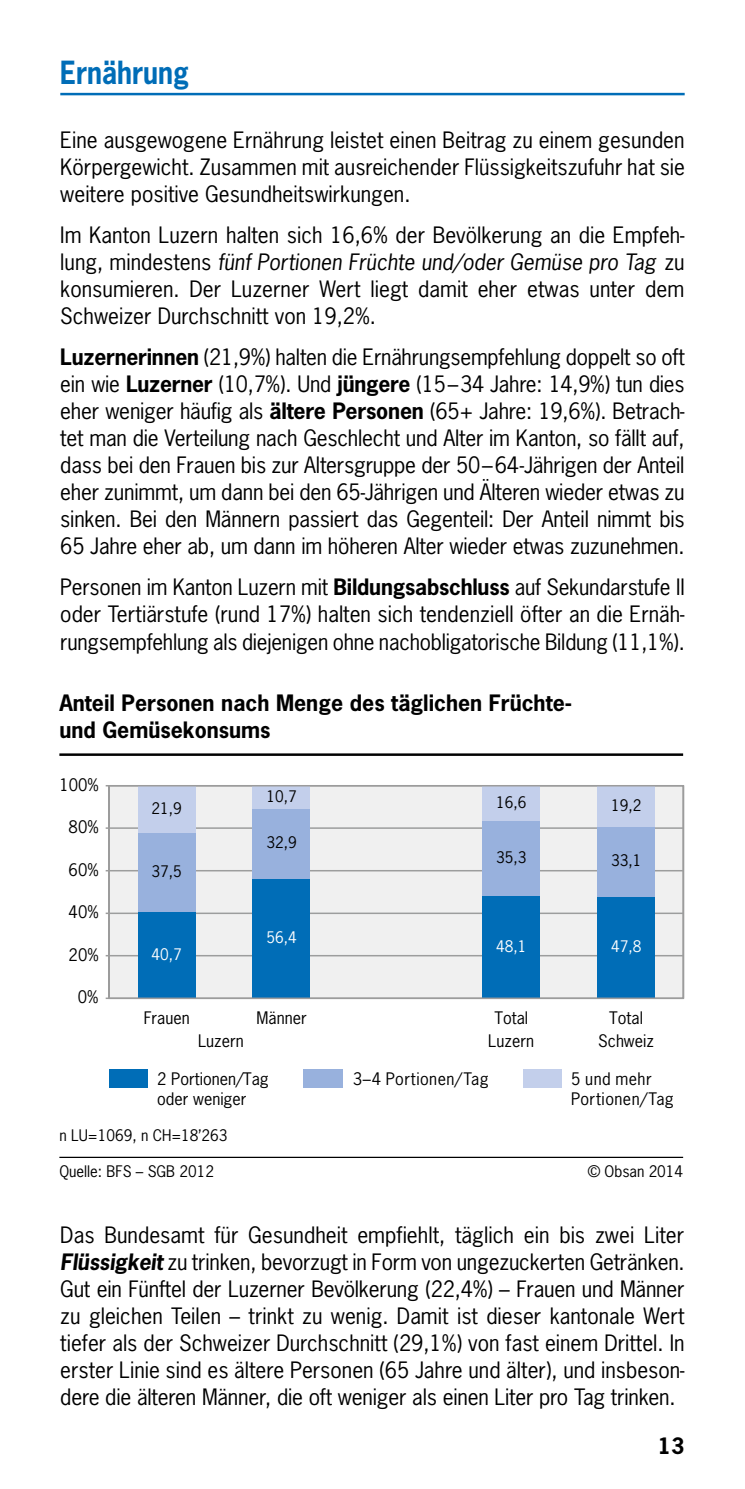
<style>
.page{position:relative;width:745px;height:1489px;background:#fff}
.page>*{position:absolute;margin:0;border:0;box-sizing:border-box;transform-origin:0 0}
.Kopftitel_-mit_Linie{font:700 30px "News Gothic Std";color:#006db7;scale:.88 1}
.Grundtext{font:21.25px/27px "News Gothic Std";letter-spacing:-.01em;color:#000;text-align:justify}
.t1{font:700 21.25px/27.2px "News Gothic Std";color:#000}
.t2{font:16.25px/20.5px "News Gothic Std";color:#000}
.t3{font:16.25px/20.5px "News Gothic Std";letter-spacing:.025em;color:#000}
.t4{font:15px "News Gothic Std";color:#000}
.t5{font:15px "News Gothic Std";color:#fff}
.s1{font-style:italic}
.s2{font-weight:700}
.s3{font-weight:700;font-style:italic}
</style>
<div class="page">
<hr style="left:60px;top:93px;width:624px;height:2px;background:#006db7">
<div style="left:105px;top:785px;width:578px;height:214px;background:#f0f0f0"></div>
<hr style="left:109px;top:954px;width:574px;height:2px;background:#9c9d9d">
<hr style="left:109px;top:912px;width:574px;height:2px;background:#9c9d9d">
<hr style="left:109px;top:870px;width:574px;height:1px;background:#9c9d9d">
<hr style="left:109px;top:827px;width:574px;height:1px;background:#9c9d9d">
<div style="left:138px;top:911px;width:57px;height:87px;background:#006db7"></div>
<div style="left:138px;top:832px;width:57px;height:79px;background:#98b1dd"></div>
<div style="left:138px;top:785px;width:57px;height:47px;background:#c3cfeb"></div>
<div style="left:252px;top:878px;width:58px;height:120px;background:#006db7"></div>
<div style="left:252px;top:808px;width:58px;height:70px;background:#98b1dd"></div>
<div style="left:252px;top:785px;width:58px;height:23px;background:#c3cfeb"></div>
<div style="left:482px;top:895px;width:57px;height:103px;background:#006db7"></div>
<div style="left:482px;top:821px;width:57px;height:74px;background:#98b1dd"></div>
<div style="left:482px;top:785px;width:57px;height:36px;background:#c3cfeb"></div>
<div style="left:597px;top:896px;width:57px;height:102px;background:#006db7"></div>
<div style="left:597px;top:826px;width:57px;height:70px;background:#98b1dd"></div>
<div style="left:597px;top:785px;width:57px;height:41px;background:#c3cfeb"></div>
<div style="left:109px;top:1068px;width:38px;height:19px;background:#006db7"></div>
<div style="left:304px;top:1068px;width:39px;height:19px;background:#98b1dd"></div>
<div style="left:522px;top:1068px;width:39px;height:19px;background:#c3cfeb"></div>
<hr style="left:59px;top:1156px;width:623px;height:1px;background:#000">
<hr style="left:59px;top:753px;width:623px;height:2px;background:#000">
<hr style="left:109px;top:997px;width:574px;height:2px;background:#9c9c9c">
<hr style="left:109px;top:785px;width:574px;height:1px;background:#9c9c9c">
<p class="Kopftitel_-mit_Linie" style="left:60px;top:52px;width:148px">Ernährung</p>
<p class="Grundtext" style="left:60px;top:126px;width:625px">Eine ausgewogene Ernährung leistet einen Beitrag zu einem gesunden Körpergewicht. Zusammen mit ausreichender Flüssigkeitszufuhr hat sie weitere positive Gesundheitswirkungen.</p>
<p class="Grundtext" style="left:60px;top:221px;width:625px">Im Kanton Luzern halten sich 16,6% der Bevölkerung an die Empfeh&shy;lung, mindestens <span class="s1">fünf Portionen Früchte und/oder Gemüse pro Tag</span> zu konsumieren. Der Luzerner Wert liegt damit eher etwas unter dem Schweizer Durchschnitt von 19,2%.</p>
<p class="Grundtext" style="left:60px;top:343px;width:625px"><span class="s2">Luzernerinnen</span> (21,9%) halten die Ernährungsempfehlung doppelt so oft ein wie <span class="s2">Luzerner</span> (10,7%). Und <span class="s2">jüngere</span> (15–34 Jahre: 14,9%) tun dies eher weniger häufig als <span class="s2">ältere Personen</span> (65+ Jahre: 19,6%). Betrach&shy;tet man die Verteilung nach Geschlecht und Alter im Kanton, so fällt auf, dass bei den Frauen bis zur Altersgruppe der 50–64-Jährigen der Anteil eher zunimmt, um dann bei den 65-Jährigen und Älteren wieder etwas zu sinken. Bei den Männern passiert das Gegenteil: Der Anteil nimmt bis 65 Jahre eher ab, um dann im höheren Alter wieder etwas zuzunehmen.</p>
<p class="Grundtext" style="left:60px;top:573px;width:625px">Personen im Kanton Luzern mit <span class="s2">Bildungsabschluss</span> auf Sekundarstufe II oder Tertiärstufe (rund 17%) halten sich tendenziell öfter an die Ernäh&shy;rungsempfehlung als diejenigen ohne nachobligatorische Bildung (11,1%).</p>
<p class="t1" style="left:59px;top:688px;width:514px">Anteil Personen nach Menge des täglichen Früchte&shy;und Gemüsekonsums</p>
<p class="t2" style="left:59px;top:774px;width:41px">100%</p>
<p class="t2" style="left:69px;top:816px;width:32px">80%</p>
<p class="t2" style="left:69px;top:859px;width:32px">60%</p>
<p class="t2" style="left:69px;top:901px;width:32px">40%</p>
<p class="t2" style="left:69px;top:944px;width:32px">20%</p>
<p class="t2" style="left:78px;top:986px;width:22px">0%</p>
<p class="t4" style="left:151px;top:798px;width:32px">21,9</p>
<p class="t4" style="left:151px;top:861px;width:32px">37,5</p>
<p class="t5" style="left:151px;top:944px;width:32px">40,7</p>
<p class="t4" style="left:266px;top:787px;width:32px">10,7</p>
<p class="t4" style="left:266px;top:832px;width:32px">32,9</p>
<p class="t5" style="left:266px;top:927px;width:32px">56,4</p>
<p class="t4" style="left:496px;top:792px;width:32px">16,6</p>
<p class="t4" style="left:496px;top:847px;width:32px">35,3</p>
<p class="t5" style="left:496px;top:936px;width:32px">48,1</p>
<p class="t4" style="left:610px;top:795px;width:32px">19,2</p>
<p class="t4" style="left:610px;top:851px;width:32px">33,1</p>
<p class="t5" style="left:610px;top:936px;width:32px">47,8</p>
<p class="t2" style="left:144px;top:1007px;width:47px">Frauen</p>
<p class="t2" style="left:256px;top:1007px;width:52px">Männer</p>
<p class="t2" style="left:494px;top:1007px;width:35px">Total</p>
<p class="t2" style="left:609px;top:1007px;width:35px">Total</p>
<p class="t2" style="left:198px;top:1030px;width:47px">Luzern</p>
<p class="t2" style="left:488px;top:1030px;width:47px">Luzern</p>
<p class="t2" style="left:597px;top:1030px;width:57px">Schweiz</p>
<p class="t2" style="left:157px;top:1067px;width:113px">2 Portionen/Tag oder weniger</p>
<p class="t3" style="left:352px;top:1067px;width:137px">3–4 Portionen/Tag</p>
<p class="t3" style="left:571px;top:1067px;width:104px">5 und mehr<br>Portionen/Tag</p>
<p class="t4" style="left:59px;top:1125px;width:169px">n LU=1069, n CH=18’263</p>
<p class="t4" style="left:59px;top:1161px;width:156px">Quelle: BFS – SGB 2012</p>
<p class="t4" style="left:587px;top:1161px;width:97px">© Obsan 2014</p>
<p class="Grundtext" style="left:60px;top:1221px;width:625px">Das Bundesamt für Gesundheit empfiehlt, täglich ein bis zwei Liter <span class="s3">Flüssigkeit</span> zu trinken, bevorzugt in Form von ungezuckerten Getränken.<br>Gut ein Fünftel der Luzerner Bevölkerung (22,4%) – Frauen und Männer zu gleichen Teilen – trinkt zu wenig. Damit ist dieser kantonale Wert tiefer als der Schweizer Durchschnitt (29,1%) von fast einem Drittel. In erster Linie sind es ältere Personen (65 Jahre und älter), und insbeson&shy;dere die älteren Männer, die oft weniger als einen Liter pro Tag trinken.</p>
<p class="t1" style="left:657px;top:1431px;width:28px">13</p>
</div>
